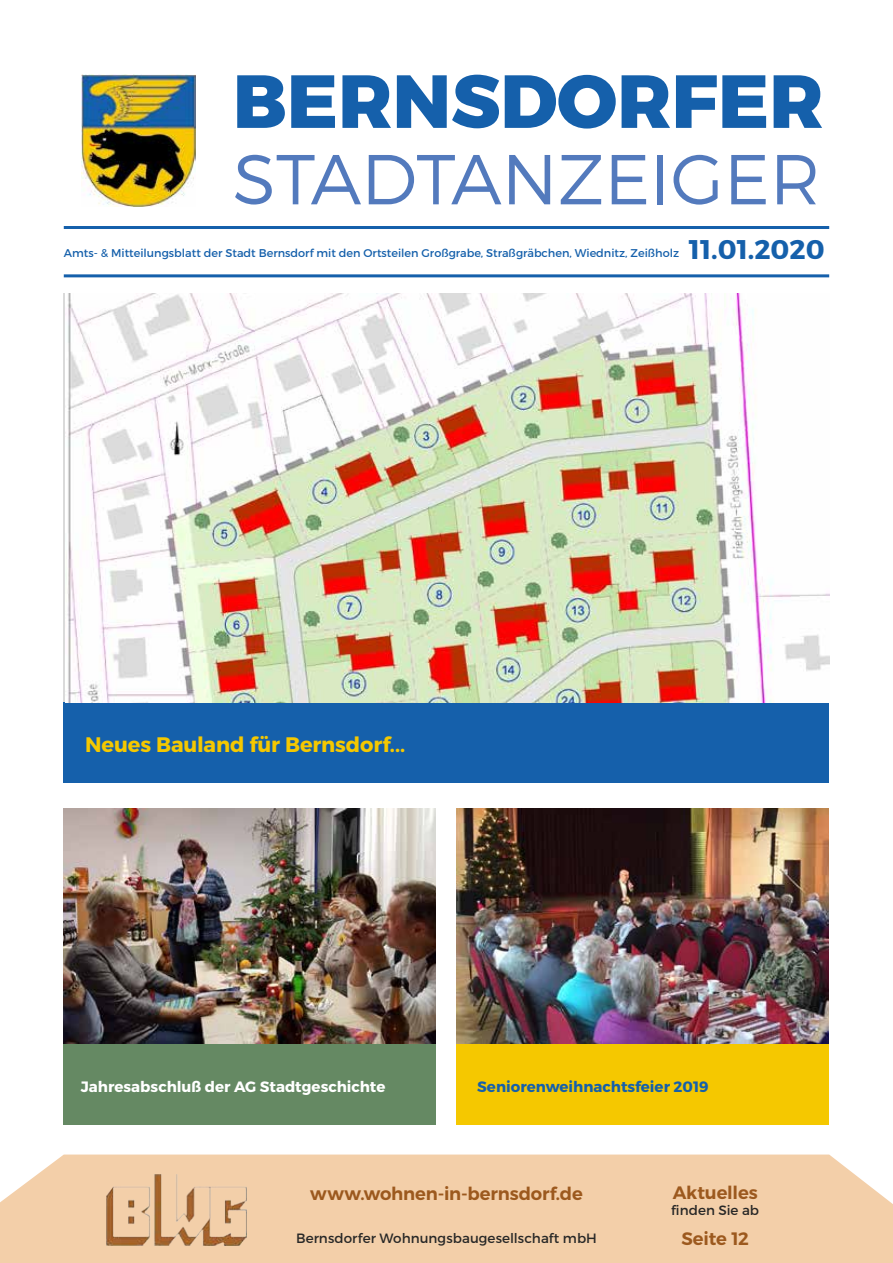
<style>
.page{position:relative;width:893px;height:1263px;background:#fff}
.page>*{position:absolute;margin:0;border:0;box-sizing:border-box;transform-origin:0 0}
.t1{font:800 75px "Montserrat";color:#1560ab}
.t2{font:300 70.5px "Montserrat";color:#537abd}
.t3{font:700 27px "Montserrat";color:#1560ab}
.t4{font:700 21px "Montserrat";letter-spacing:-.005em;color:#f5c800}
.t5{font:600 18px "Montserrat";letter-spacing:-.01em;color:#9c591e}
.t6{font:700 15px "Montserrat";color:#fff}
.t7{font:700 15px "Montserrat";color:#1560ab}
.t8{font:13.5px "Montserrat";letter-spacing:.005em;color:#282827}
.t9{font:11.25px "Montserrat";color:#1560ab}
</style>
<div class="page">
<img style="left:81px;top:75px;width:115px;height:131px">
<hr style="left:64px;top:226px;width:765px;height:3px;background:#1560ab">
<hr style="left:64px;top:274px;width:765px;height:3px;background:#1560ab">
<img style="left:64px;top:808px;width:372px;height:236px">
<img style="left:456px;top:808px;width:372px;height:236px">
<div style="left:64px;top:702px;width:765px;height:80px;background:#1560ab"></div>
<div style="left:64px;top:1044px;width:372px;height:81px;background:#658963"></div>
<div style="left:456px;top:1044px;width:372px;height:81px;background:#f5c800"></div>
<div style="left:0;top:1154px;width:893px;height:109px;background:#f3cfa9"></div>
<img style="left:98px;top:1166px;width:154px;height:81px">
<img style="left:65px;top:293px;width:764px;height:409px">
<h1 class="t1" style="left:233px;top:55px;width:592px">BERNSDORFER</h1>
<h2 class="t2" style="left:233px;top:136px;width:589px">STADTANZEIGER</h2>
<p class="t9" style="left:64px;top:246px;width:617px">Amts- &amp; Mitteilungsblatt der Stadt Bernsdorf mit den Ortsteilen Großgrabe, Straßgräbchen, Wiednitz, Zeißholz</p>
<h3 class="t3" style="left:689px;top:233px;width:137px">11.01.2020</h3>
<h3 class="t4" style="left:85px;top:732px;width:322px">Neues Bauland für Bernsdorf...</h3>
<h3 class="t6" style="left:81px;top:1077px;width:306px">Jahresabschluß der AG Stadtgeschichte</h3>
<h3 class="t7" style="left:477px;top:1077px;width:233px">Seniorenweihnachtsfeier 2019</h3>
<h3 class="t5" style="left:310px;top:1182px;width:274px">www.wohnen-in-bernsdorf.de</h3>
<h3 class="t5" style="left:673px;top:1181px;width:87px">Aktuelles</h3>
<p class="t8" style="left:671px;top:1202px;width:89px">finden Sie ab</p>
<h3 class="t5" style="left:681px;top:1227px;width:69px">Seite 12</h3>
<p class="t8" style="left:296px;top:1229px;width:302px">Bernsdorfer Wohnungsbaugesellschaft mbH</p>
</div>
